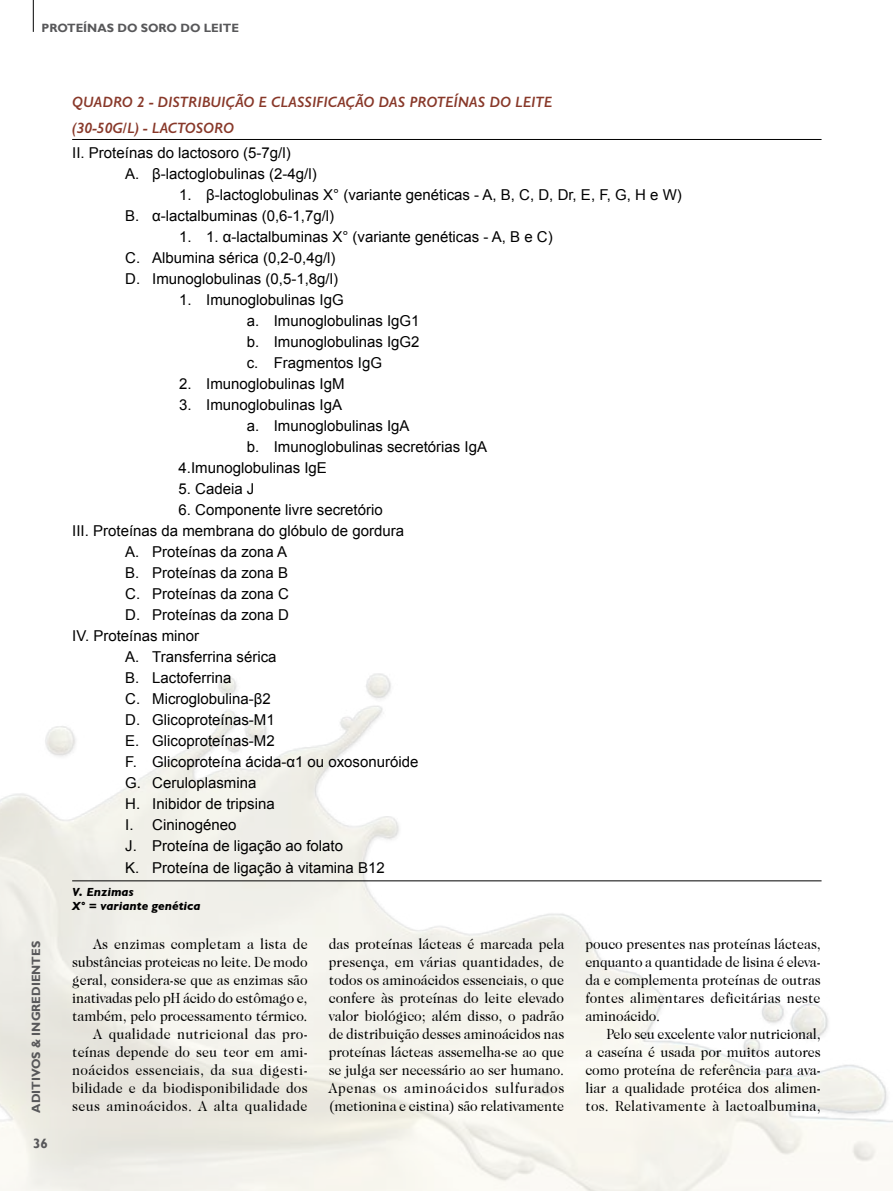
<style>
.page{position:relative;width:893px;height:1191px;background:#fff}
.page>*{position:absolute;margin:0;border:0;box-sizing:border-box;transform-origin:0 0}
.texto{font:15px/18px "Caslon 224 IT Cby BT";letter-spacing:.01em;color:#000;text-align:justify;scale:.93 1}
.t1{font:15px "Arial";color:#000}
.capitulos{font:italic 600 15px "Gill Sans";color:#883829}
.t2{font:700 13.5px "Gill Sans";color:#58585a}
.t3{font:700 12px "Gill Sans";color:#58585a}
.legenda{font:italic 700 12px "Gill Sans";color:#000}
</style>
<div class="page">
<hr style="left:73px;top:139px;width:748px;height:1px;background:#000">
<hr style="left:73px;top:880px;width:748px;height:1px;background:#000">
<hr style="left:33px;top:0;width:1px;height:32px;background:#000">
<p class="t3" style="left:42px;top:21px;width:199px">PROTEÍNAS DO SORO DO LEITE</p>
<p class="t3" style="left:29px;top:1112px;width:173px;rotate:-90deg">ADITIVOS &amp; INGREDIENTES</p>
<p class="t2" style="left:33px;top:1135px;width:16px">36</p>
<p class="capitulos" style="left:72px;top:93px;width:481px">QUADRO 2 - DISTRIBUIÇÃO E CLASSIFICAÇÃO DAS PROTEÍNAS DO LEITE</p>
<p class="capitulos" style="left:72px;top:119px;width:163px">(30-50G/L) - LACTOSORO</p>
<p class="t1" style="left:72px;top:143px;width:220px">II. Proteínas do lactosoro (5-7g/l)</p>
<p class="t1" style="left:125px;top:164px;width:193px">A. β-lactoglobulinas (2-4g/l)</p>
<p class="t1" style="left:179px;top:185px;width:504px">1. β-lactoglobulinas X° (variante genéticas - A, B, C, D, Dr, E, F, G, H e W)</p>
<p class="t1" style="left:125px;top:206px;width:211px">B. α-lactalbuminas (0,6-1,7g/l)</p>
<p class="t1" style="left:179px;top:227px;width:375px">1. 1. α-lactalbuminas X° (variante genéticas - A, B e C)</p>
<p class="t1" style="left:125px;top:248px;width:212px">C. Albumina sérica (0,2-0,4g/l)</p>
<p class="t1" style="left:125px;top:269px;width:214px">D. Imunoglobulinas (0,5-1,8g/l)</p>
<p class="t1" style="left:179px;top:290px;width:166px">1. Imunoglobulinas IgG</p>
<p class="t1" style="left:247px;top:311px;width:174px">a. Imunoglobulinas IgG1</p>
<p class="t1" style="left:247px;top:332px;width:174px">b. Imunoglobulinas IgG2</p>
<p class="t1" style="left:247px;top:353px;width:137px">c. Fragmentos IgG</p>
<p class="t1" style="left:179px;top:374px;width:167px">2. Imunoglobulinas IgM</p>
<p class="t1" style="left:179px;top:395px;width:164px">3. Imunoglobulinas IgA</p>
<p class="t1" style="left:247px;top:416px;width:164px">a. Imunoglobulinas IgA</p>
<p class="t1" style="left:247px;top:437px;width:242px">b. Imunoglobulinas secretórias IgA</p>
<p class="t1" style="left:178px;top:458px;width:150px">4.Imunoglobulinas IgE</p>
<p class="t1" style="left:178px;top:479px;width:77px">5. Cadeia J</p>
<p class="t1" style="left:178px;top:500px;width:206px">6. Componente livre secretório</p>
<p class="t1" style="left:72px;top:521px;width:333px">III. Proteínas da membrana do glóbulo de gordura</p>
<p class="t1" style="left:125px;top:542px;width:164px">A. Proteínas da zona A</p>
<p class="t1" style="left:125px;top:563px;width:164px">B. Proteínas da zona B</p>
<p class="t1" style="left:125px;top:584px;width:165px">C. Proteínas da zona C</p>
<p class="t1" style="left:125px;top:605px;width:165px">D. Proteínas da zona D</p>
<p class="t1" style="left:72px;top:626px;width:129px">IV. Proteínas minor</p>
<p class="t1" style="left:125px;top:647px;width:153px">A. Transferrina sérica</p>
<p class="t1" style="left:125px;top:668px;width:108px">B. Lactoferrina</p>
<p class="t1" style="left:125px;top:689px;width:147px">C. Microglobulina-β2</p>
<p class="t1" style="left:125px;top:710px;width:151px">D. Glicoproteínas-M1</p>
<p class="t1" style="left:125px;top:731px;width:151px">E. Glicoproteínas-M2</p>
<p class="t1" style="left:125px;top:752px;width:295px">F. Glicoproteína ácida-α1 ou oxosonuróide</p>
<p class="t1" style="left:125px;top:773px;width:133px">G. Ceruloplasmina</p>
<p class="t1" style="left:125px;top:794px;width:151px">H. Inibidor de tripsina</p>
<p class="t1" style="left:125px;top:815px;width:113px">I. Cininogéneo</p>
<p class="t1" style="left:125px;top:836px;width:219px">J. Proteína de ligação ao folato</p>
<p class="t1" style="left:125px;top:857px;width:261px">K. Proteína de ligação à vitamina B12</p>
<p class="legenda" style="left:72px;top:884px;width:63px">V. Enzimas</p>
<p class="legenda" style="left:72px;top:899px;width:130px">X° = variante genética</p>
<p class="texto" style="left:72px;top:935px;width:255px;text-indent:21px">As enzimas completam a lista de substâncias proteicas no leite. De modo geral, considera-se que as enzimas são inativadas pelo pH ácido do estômago e, também, pelo processamento térmico.</p>
<p class="texto" style="left:72px;top:1025px;width:254px;text-indent:21px">A qualidade nutricional das pro&shy;teínas depende do seu teor em ami&shy;noácidos essenciais, da sua digesti&shy;bilidade e da biodisponibilidade dos seus aminoácidos. A alta qualidade</p>
<p class="texto" style="left:329px;top:935px;width:255px">das proteínas lácteas é marcada pela presença, em várias quantidades, de todos os aminoácidos essenciais, o que confere às proteínas do leite elevado valor biológico; além disso, o padrão de distribuição desses aminoácidos nas proteínas lácteas assemelha-se ao que se julga ser necessário ao ser humano.<br>Apenas os aminoácidos sulfurados (metionina e cistina) são relativamente</p>
<p class="texto" style="left:585px;top:935px;width:255px">pouco presentes nas proteínas lácteas, enquanto a quantidade de lisina é eleva&shy;da e complementa proteínas de outras fontes alimentares deficitárias neste aminoácido.</p>
<p class="texto" style="left:585px;top:1025px;width:255px;text-indent:21px">Pelo seu excelente valor nutricional, a caseína é usada por muitos autores como proteína de referência para ava&shy;liar a qualidade protéica dos alimen&shy;tos. Relativamente à lactoalbumina,</p>
</div>
